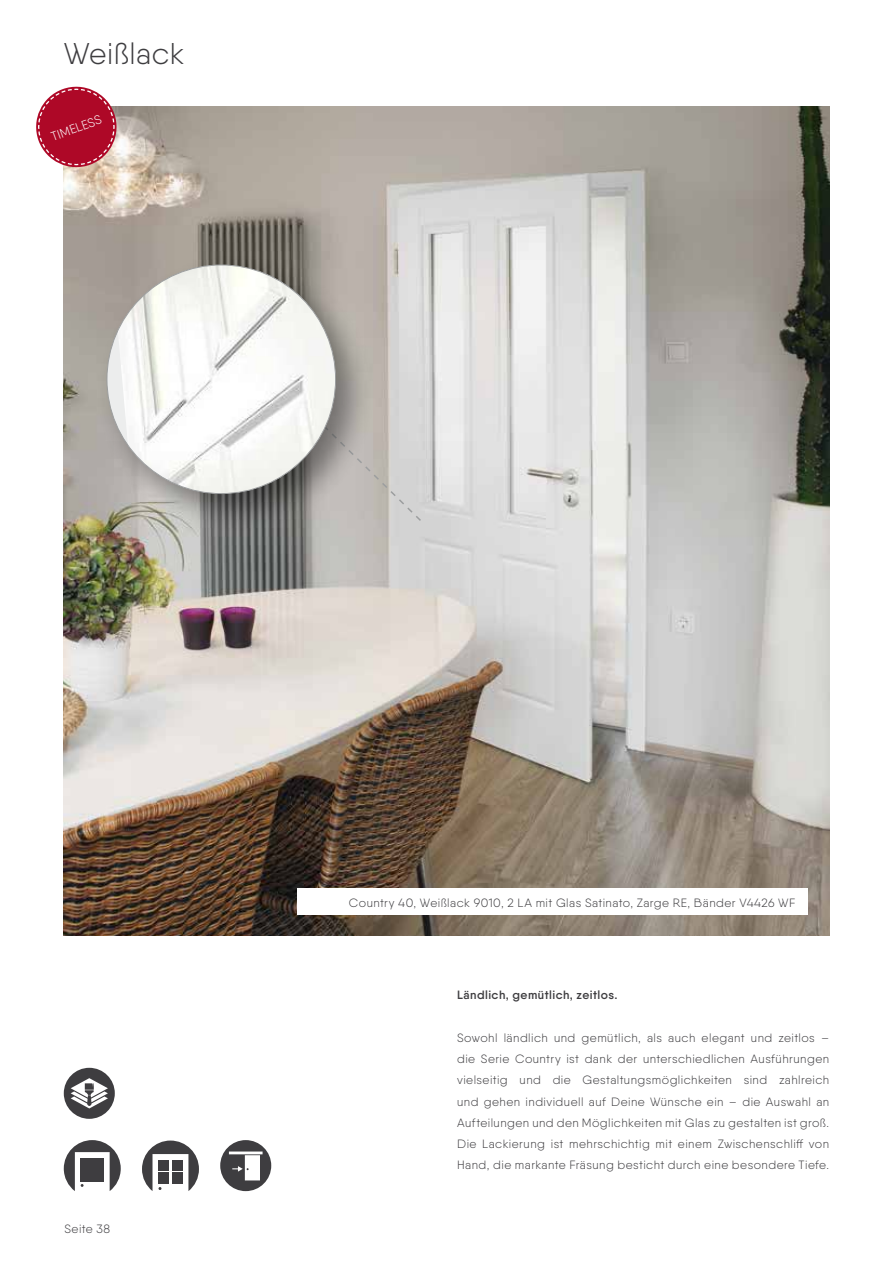
<style>
.page{position:relative;width:893px;height:1263px;background:#fff}
.page>*{position:absolute;margin:0;border:0;box-sizing:border-box;transform-origin:0 0}
.t1{font:300 30px "Qanelas";letter-spacing:.02em;color:#3e3d40}
.t2{font:300 12.6px "Qanelas";color:#fff}
.t3{font:300 12px/21.3px "Qanelas";letter-spacing:.04em;color:#3e3d40;text-align:justify}
.t4{font:600 12px "Qanelas";letter-spacing:.035em;color:#3e3d40}
</style>
<div class="page">
<img style="left:64px;top:106px;width:765px;height:829px">
<svg style="left:64px;top:1068px;width:51px;height:51px"></svg>
<svg style="left:220px;top:1140px;width:51px;height:51px"></svg>
<svg style="left:142px;top:1140px;width:57px;height:51px"></svg>
<div style="left:172px;top:1172px;width:10px;height:12px;background:#3e3d40"></div>
<div style="left:172px;top:1160px;width:10px;height:10px;background:#3e3d40"></div>
<svg style="left:64px;top:1140px;width:57px;height:51px"></svg>
<svg style="left:375px;top:424px;width:48px;height:98px"></svg>
<div style="left:97px;top:255px;width:278px;height:278px;background:#000;opacity:.4"></div>
<img style="left:118px;top:265px;width:218px;height:229px">
<svg style="left:36px;top:86px;width:86px;height:86px"></svg>
<div style="left:298px;top:888px;width:510px;height:27px;background:#fff"></div>
<h1 class="t1" style="left:64px;top:35px;width:122px">Weißlack</h1>
<p class="t2" style="left:49px;top:129px;width:54px;rotate:-20deg">TIMELESS</p>
<p class="t3" style="left:64px;top:1218px;width:47px">Seite 38</p>
<p class="t3" style="left:349px;top:892px;width:448px">Country 40, Weißlack 9010, 2 LA mit Glas Satinato, Zarge RE, Bänder V4426 WF</p>
<p class="t4" style="left:457px;top:988px;width:162px">Ländlich, gemütlich, zeitlos.</p>
<p class="t3" style="left:457px;top:1027px;width:374px">Sowohl ländlich und gemütlich, als auch elegant und zeitlos – die Serie Country ist dank der unterschiedlichen Ausführungen vielseitig und die Gestaltungsmöglichkeiten sind zahlreich und gehen individuell auf Deine Wünsche ein – die Auswahl an Aufteilungen und den Möglichkeiten mit Glas zu gestalten ist groß.<br>Die Lackierung ist mehrschichtig mit einem Zwischenschliff von Hand, die markante Fräsung besticht durch eine besondere Tiefe.</p>
</div>
